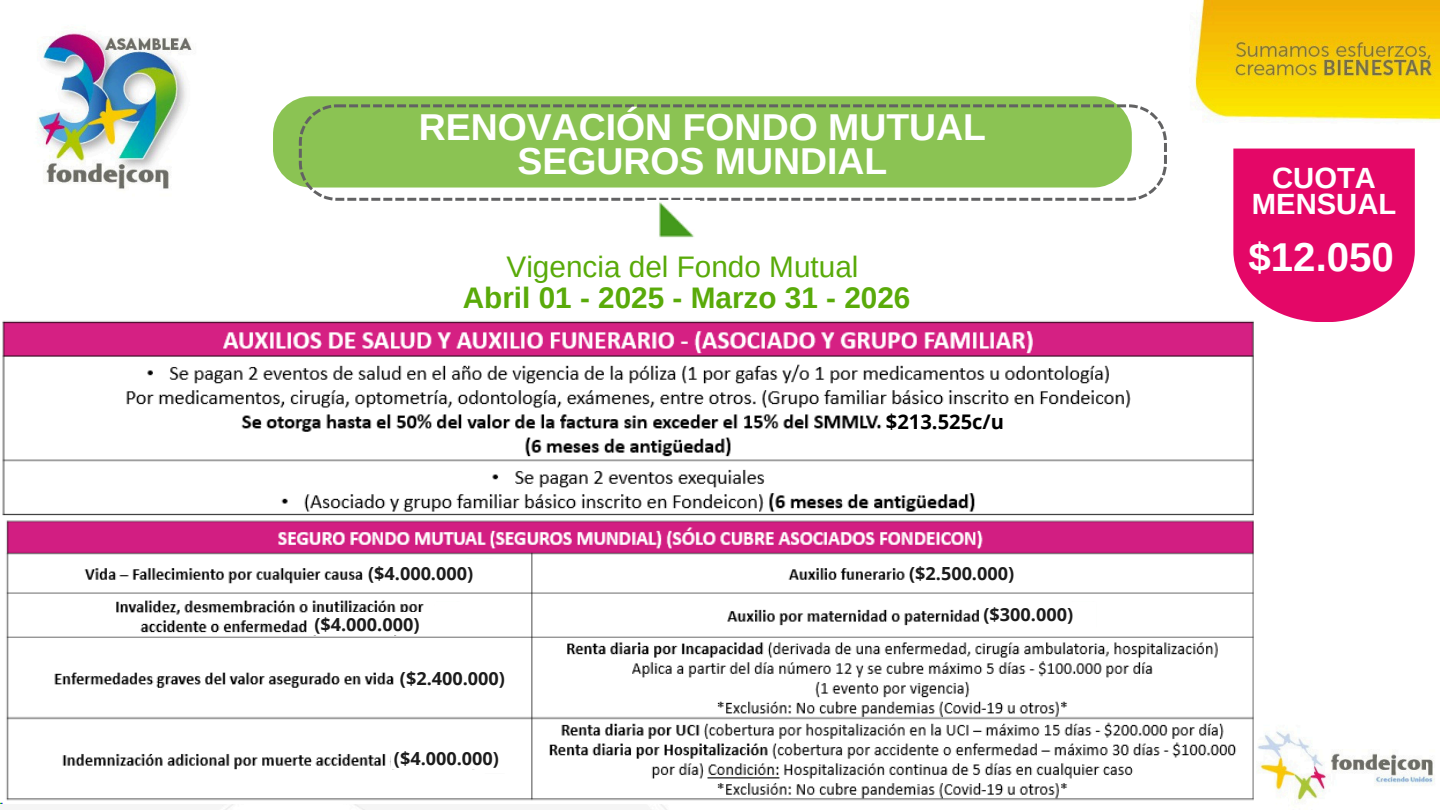
<style>
.page{position:relative;width:1440px;height:810px;background:#fff}
.page>*{position:absolute;margin:0;border:0;box-sizing:border-box;transform-origin:0 0}
.t1{font:700 40.3px "Arimo";color:#fff}
.t2{font:700 37.4px/33.8px "Arimo";color:#fff;text-align:center}
.t3{font:700 29.7px/31px "Arimo";color:#59aa09;text-align:center}
.t4{font:700 29.2px/26.3px "Arimo";color:#fff;text-align:center}
.t5{font:700 20.2px "Open Sans";color:#000}
.t6{font:700 18.1px "Open Sans";color:#1c1c1c}
.s1{font-weight:400}
</style>
<div class="page">
<img style="left:0;top:0;width:1440px;height:810px">
<div style="left:273px;top:96px;width:859px;height:92px;background:#8bc353;border-radius:38px"></div>
<svg style="left:299px;top:104px;width:868px;height:97px"></svg>
<img style="left:647px;top:201px;width:52px;height:38px">
<svg style="left:1233px;top:149px;width:182px;height:173px;background:#e61e75"></svg>
<img style="left:0;top:316px;width:1258px;height:205px">
<div style="left:884px;top:411px;width:153px;height:22px;background:#fff"></div>
<img style="left:0;top:517px;width:1256px;height:286px">
<div style="left:466px;top:559px;width:28px;height:32px;background:#fff"></div>
<div style="left:435px;top:602px;width:33px;height:32px;background:#fff"></div>
<div style="left:1001px;top:558px;width:36px;height:32px;background:#fff"></div>
<div style="left:486px;top:663px;width:42px;height:32px;background:#fff"></div>
<div style="left:1064px;top:602px;width:32px;height:32px;background:#fff"></div>
<div style="left:1090px;top:679px;width:33px;height:32px;background:#fff"></div>
<div style="left:1141px;top:763px;width:33px;height:32px;background:#fff"></div>
<div style="left:483px;top:741px;width:33px;height:32px;background:#fff"></div>
<div style="left:364px;top:562px;width:162px;height:22px;background:#fff"></div>
<div style="left:310px;top:613px;width:162px;height:22px;background:#fff"></div>
<div style="left:396px;top:666px;width:130px;height:22px;background:#fff"></div>
<div style="left:391px;top:747px;width:130px;height:22px;background:#fff"></div>
<div style="left:906px;top:563px;width:131px;height:22px;background:#fff"></div>
<div style="left:983px;top:603px;width:112px;height:22px;background:#fff"></div>
<p class="t2" style="left:419px;top:110px;width:569px">RENOVACIÓN FONDO MUTUAL<br>SEGUROS MUNDIAL</p>
<h1 class="t3" style="left:463px;top:251px;width:449px"><span class="s1">Vigencia del Fondo Mutual<br></span>Abril 01 - 2025 - Marzo 31 - 2026</h1>
<h4 class="t6" style="left:368px;top:561px;width:107px">($4.000.000)</h4>
<p class="t6" style="left:314px;top:612px;width:107px">($4.000.000)</p>
<h5 class="t6" style="left:400px;top:665px;width:107px">($2.400.000)</h5>
<p class="t6" style="left:394px;top:746px;width:107px">($4.000.000)</p>
<p class="t5" style="left:886px;top:407px;width:120px">$213.525c/u</p>
<p class="t6" style="left:909px;top:561px;width:107px">($2.500.000)</p>
<p class="t6" style="left:983px;top:602px;width:91px">($300.000)</p>
<h3 class="t4" style="left:1252px;top:164px;width:146px">CUOTA<br>MENSUAL</h3>
<h2 class="t1" style="left:1249px;top:235px;width:147px">$12.050</h2>
</div>
